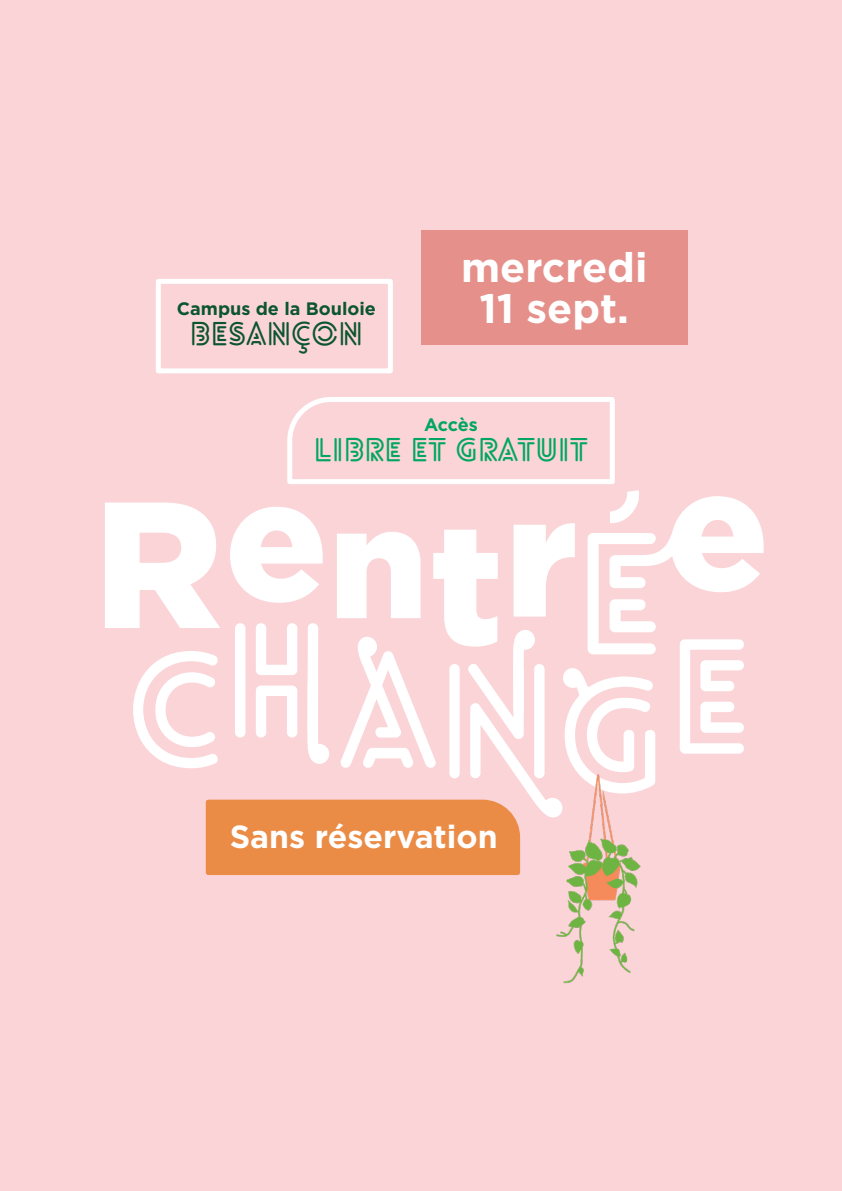
<style>
.page{position:relative;width:842px;height:1191px;background:#fbd4d7}
.page>*{position:absolute;margin:0;border:0;box-sizing:border-box;transform-origin:0 0}
.t1{font:700 41.2px "Gotham";color:#fff}
.t2{font:700 32px "Gotham";color:#fff}
.t3{font:700 31.8px "Lovelo Line";color:#00a662}
.t4{font:700 31.8px "Lovelo Line";color:#0c5531}
.t5{font:700 18px "Gotham";color:#0c5531}
.t6{font:700 18px "Gotham";letter-spacing:-.015em;color:#00a662}
</style>
<div class="page">
<img style="left:556px;top:877px;width:82px;height:107px">
<div style="left:421px;top:231px;width:266px;height:114px;background:#e5908a"></div>
<div style="left:156px;top:279px;width:237px;height:94px;border:5px solid #fff"></div>
<svg style="left:105px;top:397px;width:659px;height:480px"></svg>
<p class="t5" style="left:177px;top:297px;width:201px">Campus de la Bouloie</p>
<p class="t4" style="left:190px;top:314px;width:175px">BESANÇON</p>
<p class="t1" style="left:461px;top:240px;width:188px">mercredi</p>
<p class="t1" style="left:479px;top:281px;width:151px">11 sept.</p>
<p class="t6" style="left:424px;top:413px;width:55px">Accès</p>
<p class="t3" style="left:314px;top:430px;width:276px">LIBRE ET GRATUIT</p>
<p class="t2" style="left:230px;top:815px;width:269px">Sans réservation</p>
</div>
